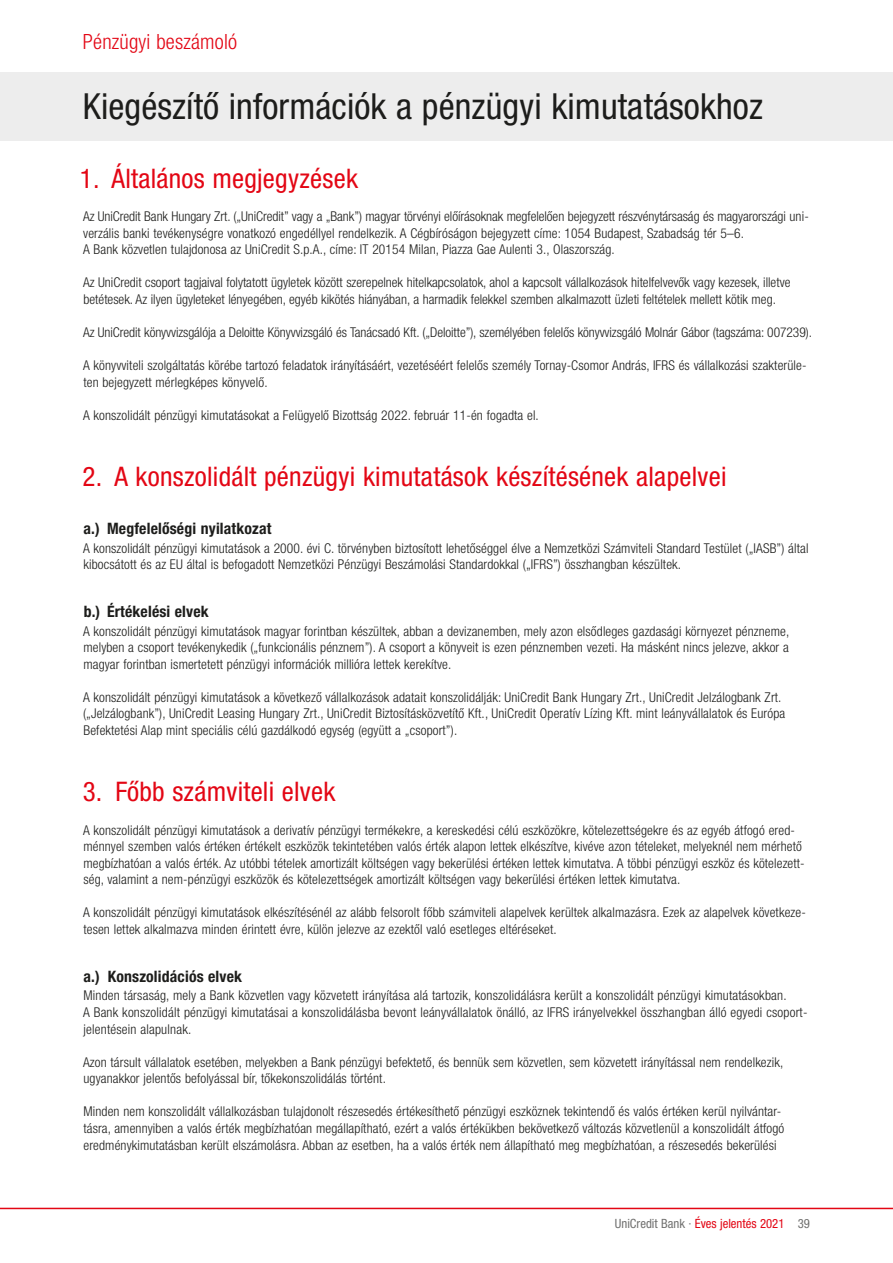
<style>
.page{position:relative;width:893px;height:1263px;background:#fff}
.page>*{position:absolute;margin:0;border:0;box-sizing:border-box;transform-origin:0 0}
.t1{font:condensed 36px "Helvetica Neue LT Pro";letter-spacing:.005em;color:#1d1d1b}
.t2{font:condensed 27px "Helvetica Neue LT Pro";letter-spacing:.01em;color:#e30614}
.t3{font:300 condensed 21px "Helvetica Neue LT Pro";letter-spacing:.01em;color:#e30614}
.t4{font:700 condensed 15.75px "Helvetica Neue LT Pro";letter-spacing:.01em;color:#1d1d1b}
.t5{font:300 condensed 13.5px/16.6px "Helvetica Neue LT Pro";letter-spacing:.01em;color:#1d1d1b}
.t6{font:condensed 12.75px "Helvetica Neue LT Pro";color:#70706f}
.s1{color:#e30614}
</style>
<div class="page">
<hr style="left:0;top:1208px;width:893px;height:1px;background:#e30614">
<div style="left:0;top:72px;width:893px;height:68px;background:#ededed"></div>
<h3 class="t3" style="left:83px;top:34px;width:156px">Pénzügyi beszámoló</h3>
<h1 class="t1" style="left:83px;top:93px;width:682px">Kiegészítő információk a pénzügyi kimutatásokhoz</h1>
<h2 class="t2" style="left:80px;top:169px;width:280px">1. Általános megjegyzések</h2>
<p class="t5" style="left:83px;top:209px;width:727px">Az UniCredit Bank Hungary Zrt. („UniCredit” vagy a „Bank”) magyar törvényi előírásoknak megfelelően bejegyzett részvénytársaság és magyarországi uni&shy;verzális banki tevékenységre vonatkozó engedéllyel rendelkezik. A Cégbíróságon bejegyzett címe: 1054 Budapest, Szabadság tér 5–6.<br>A Bank közvetlen tulajdonosa az UniCredit S.p.A., címe: IT 20154 Milan, Piazza Gae Aulenti 3., Olaszország.</p>
<p class="t5" style="left:83px;top:276px;width:709px">Az UniCredit csoport tagjaival folytatott ügyletek között szerepelnek hitelkapcsolatok, ahol a kapcsolt vállalkozások hitelfelvevők vagy kezesek, illetve betétesek. Az ilyen ügyleteket lényegében, egyéb kikötés hiányában, a harmadik felekkel szemben alkalmazott üzleti feltételek mellett kötik meg.</p>
<p class="t5" style="left:83px;top:326px;width:730px">Az UniCredit könyvvizsgálója a Deloitte Könyvvizsgáló és Tanácsadó Kft. („Deloitte”), személyében felelős könyvvizsgáló Molnár Gábor (tagszáma: 007239).</p>
<p class="t5" style="left:83px;top:359px;width:725px">A könyvviteli szolgáltatás körébe tartozó feladatok irányításáért, vezetéséért felelős személy Tornay-Csomor András, IFRS és vállalkozási szakterüle&shy;ten bejegyzett mérlegképes könyvelő.</p>
<p class="t5" style="left:83px;top:408px;width:457px">A konszolidált pénzügyi kimutatásokat a Felügyelő Bizottság 2022. február 11-én fogadta el.</p>
<h2 class="t2" style="left:83px;top:467px;width:645px">2. A konszolidált pénzügyi kimutatások készítésének alapelvei</h2>
<p class="t4" style="left:83px;top:522px;width:189px">a.) Megfelelőségi nyilatkozat</p>
<p class="t5" style="left:83px;top:541px;width:727px">A konszolidált pénzügyi kimutatások a 2000. évi C. törvényben biztosított lehetőséggel élve a Nemzetközi Számviteli Standard Testület („IASB”) által kibocsátott és az EU által is befogadott Nemzetközi Pénzügyi Beszámolási Standardokkal („IFRS”) összhangban készültek.</p>
<p class="t4" style="left:84px;top:605px;width:127px">b.) Értékelési elvek</p>
<p class="t5" style="left:83px;top:624px;width:708px;text-align:justify">A konszolidált pénzügyi kimutatások magyar forintban készültek, abban a devizanemben, mely azon elsődleges gazdasági környezet pénzneme, melyben a csoport tevékenykedik („funkcionális pénznem”). A csoport a könyveit is ezen pénznemben vezeti. Ha másként nincs jelezve, akkor a magyar forintban ismertetett pénzügyi információk millióra lettek kerekítve.</p>
<p class="t5" style="left:83px;top:690px;width:704px">A konszolidált pénzügyi kimutatások a következő vállalkozások adatait konszolidálják: UniCredit Bank Hungary Zrt., UniCredit Jelzálogbank Zrt. („Jelzálogbank”), UniCredit Leasing Hungary Zrt., UniCredit Biztosításközvetítő Kft., UniCredit Operatív Lízing Kft. mint leányvállalatok és Európa<br>Befektetési Alap mint speciális célú gazdálkodó egység (együtt a „csoport”).</p>
<h2 class="t2" style="left:83px;top:782px;width:254px">3. Főbb számviteli elvek</h2>
<p class="t5" style="left:83px;top:823px;width:723px">A konszolidált pénzügyi kimutatások a derivatív pénzügyi termékekre, a kereskedési célú eszközökre, kötelezettségekre és az egyéb átfogó ered&shy;ménnyel szemben valós értéken értékelt eszközök tekintetében valós érték alapon lettek elkészítve, kivéve azon tételeket, melyeknél nem mérhető megbízhatóan a valós érték. Az utóbbi tételek amortizált költségen vagy bekerülési értéken lettek kimutatva. A többi pénzügyi eszköz és kötelezett&shy;ség, valamint a nem-pénzügyi eszközök és kötelezettségek amortizált költségen vagy bekerülési értéken lettek kimutatva.</p>
<p class="t5" style="left:83px;top:906px;width:724px">A konszolidált pénzügyi kimutatások elkészítésénél az alább felsorolt főbb számviteli alapelvek kerültek alkalmazásra. Ezek az alapelvek következe&shy;tesen lettek alkalmazva minden érintett évre, külön jelezve az ezektől való esetleges eltéréseket.</p>
<p class="t4" style="left:83px;top:970px;width:160px">a.) Konszolidációs elvek</p>
<p class="t5" style="left:83px;top:989px;width:726px">Minden társaság, mely a Bank közvetlen vagy közvetett irányítása alá tartozik, konszolidálásra került a konszolidált pénzügyi kimutatásokban.<br>A Bank konszolidált pénzügyi kimutatásai a konszolidálásba bevont leányvállalatok önálló, az IFRS irányelvekkel összhangban álló egyedi csoport&shy;jelentésein alapulnak.</p>
<p class="t5" style="left:83px;top:1055px;width:702px">Azon társult vállalatok esetében, melyekben a Bank pénzügyi befektető, és bennük sem közvetlen, sem közvetett irányítással nem rendelkezik, ugyanakkor jelentős befolyással bír, tőkekonszolidálás történt.</p>
<p class="t5" style="left:83px;top:1105px;width:702px">Minden nem konszolidált vállalkozásban tulajdonolt részesedés értékesíthető pénzügyi eszköznek tekintendő és valós értéken kerül nyilvántar&shy;tásra, amennyiben a valós érték megbízhatóan megállapítható, ezért a valós értékükben bekövetkező változás közvetlenül a konszolidált átfogó eredménykimutatásban került elszámolásra. Abban az esetben, ha a valós érték nem állapítható meg megbízhatóan, a részesedés bekerülési</p>
<p class="t6" style="left:615px;top:1219px;width:197px">UniCredit Bank · <span class="s1">Éves jelentés 2021</span> 39</p>
</div>
